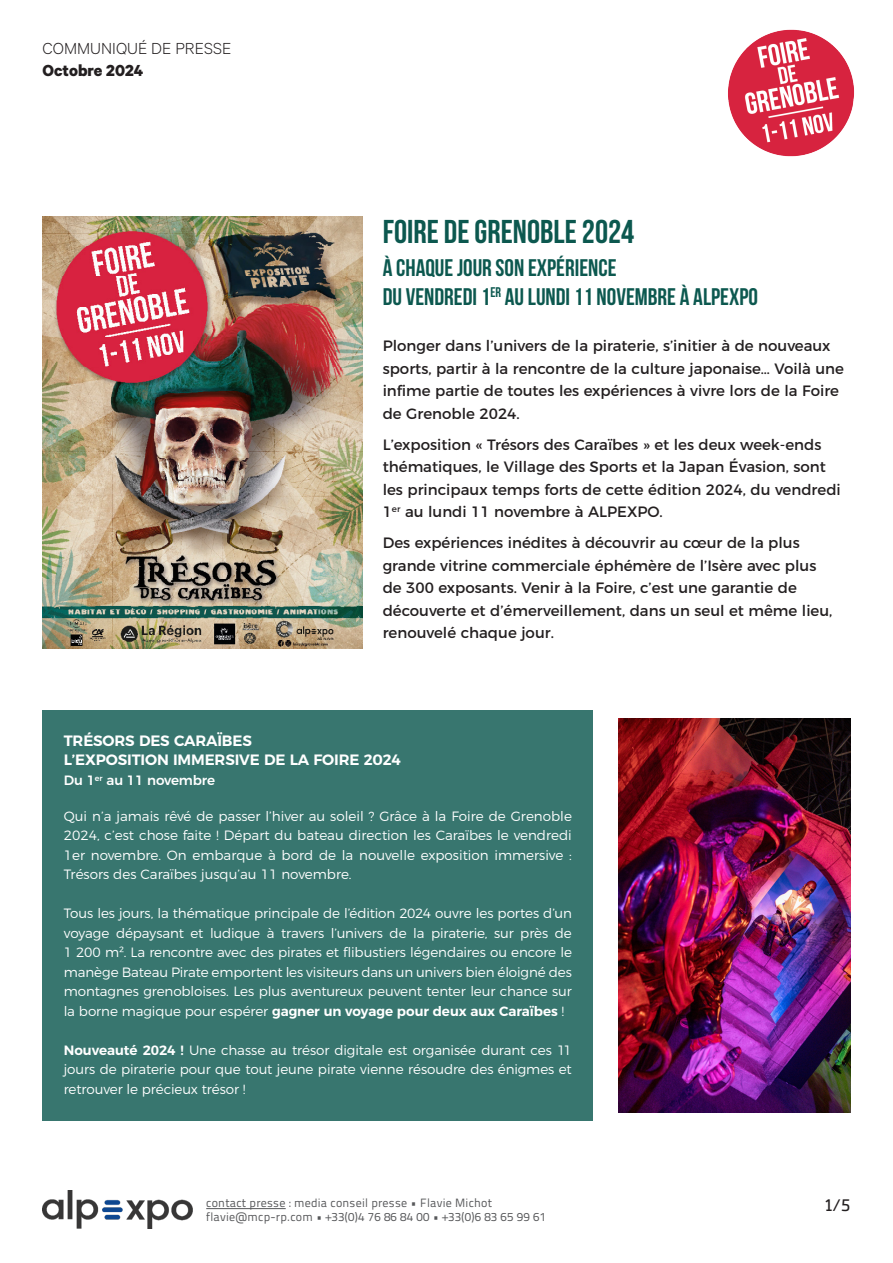
<style>
.page{position:relative;width:893px;height:1263px;background:#fff}
.page>*{position:absolute;margin:0;border:0;box-sizing:border-box;transform-origin:0 0}
.t1{font:33px "Bebas Neue";color:#0c584f}
.t2{font:24px "Bebas Neue";color:#0c584f}
.t3{font:300 18px "Calibre";color:#231f20}
.t4{font:700 18px "Calibre";color:#231f20}
.t5{font:16.5px "Sisco";color:#231f20}
.t6{font:15px/22.5px "Montserrat";color:#231f20}
.t7{font:600 15px "Montserrat";letter-spacing:-.01em;color:#fff}
.t8{font:300 13.5px/19.5px "Montserrat";letter-spacing:-.005em;color:#fff;text-align:justify}
.t9{font:500 13.5px "Montserrat";letter-spacing:-.01em;color:#fff}
.t10{font:12px/13.5px "Titillium Text 22 L";letter-spacing:.02em;color:#57585a}
.s1{font-weight:600}
</style>
<div class="page">
<img style="left:728px;top:29px;width:126px;height:128px">
<hr style="left:206px;top:1208px;width:80px;height:1px;background:#57585a">
<img style="left:43px;top:1190px;width:150px;height:39px">
<img style="left:43px;top:216px;width:320px;height:432px">
<div style="left:43px;top:710px;width:550px;height:410px;background:#38766f"></div>
<img style="left:618px;top:719px;width:232px;height:393px">
<h3 class="t3" style="left:43px;top:38px;width:190px">COMMUNIQUÉ DE PRESSE</h3>
<h3 class="t4" style="left:43px;top:59px;width:102px">Octobre 2024</h3>
<p class="t1" style="left:383px;top:214px;width:253px">FOIRE DE GRENOBLE 2024</p>
<p class="t2" style="left:383px;top:255px;width:235px">À CHAQUE JOUR SON EXPÉRIENCE</p>
<p class="t2" style="left:383px;top:283px;width:377px">DU VENDREDI 1<sup>ER</sup> AU LUNDI 11 NOVEMBRE À ALPEXPO</p>
<p class="t6" style="left:383px;top:333px;width:463px">Plonger dans l’univers de la piraterie, s’initier à de nouveaux sports, partir à la rencontre de la culture japonaise… Voilà une infime partie de toutes les expériences à vivre lors de la Foire de Grenoble 2024.</p>
<p class="t6" style="left:383px;top:432px;width:460px">L’exposition « Trésors des Caraïbes » et les deux week-ends thématiques, le Village des Sports et la Japan Évasion, sont les principaux temps forts de cette édition 2024, du vendredi 1<sup>er</sup> au lundi 11 novembre à ALPEXPO.</p>
<p class="t6" style="left:383px;top:530px;width:451px">Des expériences inédites à découvrir au cœur de la plus grande vitrine commerciale éphémère de l’Isère avec plus de 300 exposants. Venir à la Foire, c’est une garantie de découverte et d’émerveillement, dans un seul et même lieu, renouvelé chaque jour.</p>
<p class="t7" style="left:64px;top:728px;width:190px">TRÉSORS DES CARAÏBES</p>
<p class="t7" style="left:64px;top:748px;width:339px">L’EXPOSITION IMMERSIVE DE LA FOIRE 2024</p>
<p class="t9" style="left:64px;top:769px;width:153px">Du 1<sup>er</sup> au 11 novembre</p>
<p class="t8" style="left:64px;top:805px;width:510px">Qui n’a jamais rêvé de passer l’hiver au soleil ? Grâce à la Foire de Grenoble 2024, c’est chose faite ! Départ du bateau direction les Caraïbes le vendredi 1er novembre. On embarque à bord de la nouvelle exposition immersive :<br>Trésors des Caraïbes jusqu’au 11 novembre.</p>
<p class="t8" style="left:64px;top:903px;width:510px">Tous les jours, la thématique principale de l’édition 2024 ouvre les portes d’un voyage dépaysant et ludique à travers l’univers de la piraterie, sur près de 1 200 m². La rencontre avec des pirates et flibustiers légendaires ou encore le manège Bateau Pirate emportent les visiteurs dans un univers bien éloigné des montagnes grenobloises. Les plus aventureux peuvent tenter leur chance sur la borne magique pour espérer <span class="s1">gagner un voyage pour deux aux Caraïbes</span> !</p>
<p class="t8" style="left:64px;top:1039px;width:510px"><span class="s1">Nouveauté 2024 !</span> Une chasse au trésor digitale est organisée durant ces 11 jours de piraterie pour que tout jeune pirate vienne résoudre des énigmes et retrouver le précieux trésor !</p>
<p class="t10" style="left:206px;top:1196px;width:341px">contact presse : media conseil presse • Flavie Michot flavie@mcp-rp.com • +33(0)4 76 86 84 00 • +33(0)6 83 65 99 61</p>
<p class="t5" style="left:825px;top:1194px;width:27px">1/5</p>
</div>
